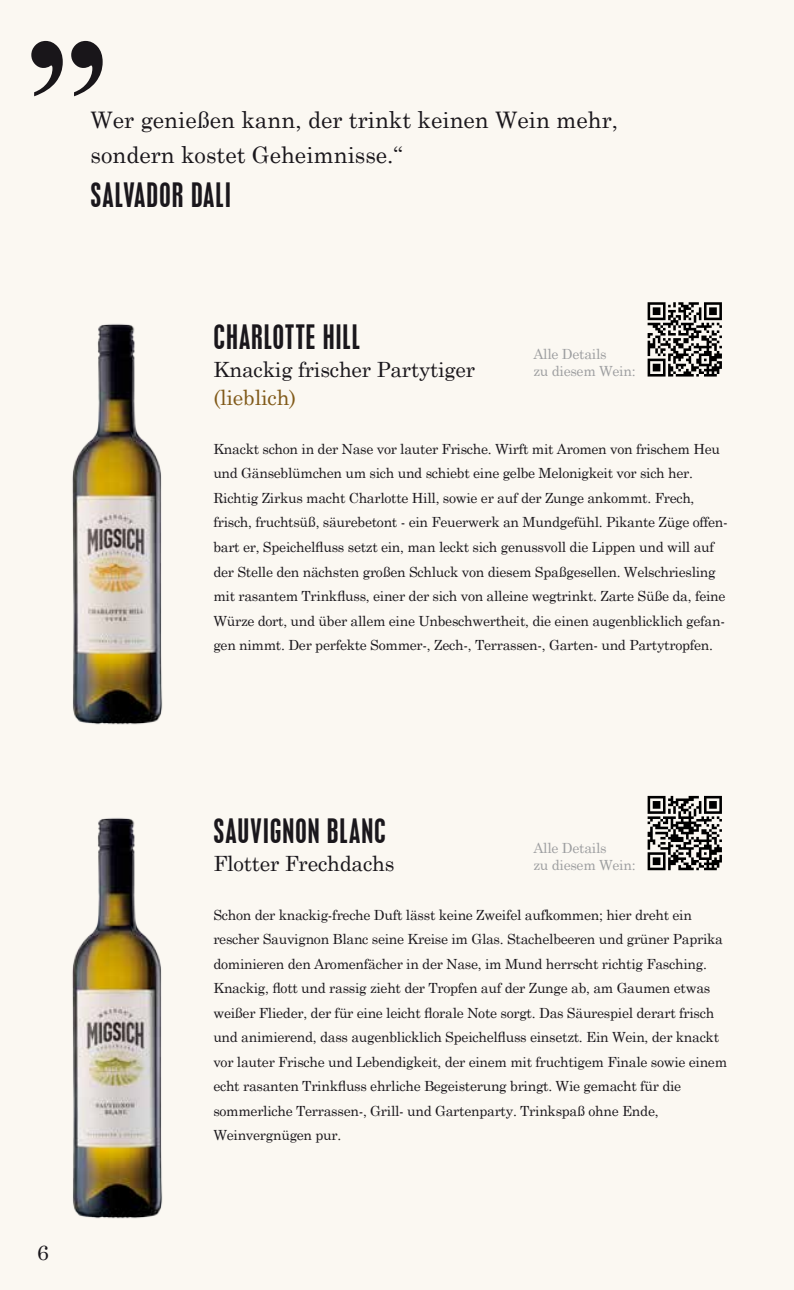
<style>
.page{position:relative;width:794px;height:1290px;background:#fbf8f2}
.page>*{position:absolute;margin:0;border:0;box-sizing:border-box;transform-origin:0 0}
.t1{font:condensed 29.75px "Placard";letter-spacing:.04em;color:#1a171c}
.t2{font:22.75px/35px "Century Schoolbook";color:#1a171c}
.t3{font:21px "Century Schoolbook";letter-spacing:-.01em;color:#1a171c}
.t4{font:21px "Century Schoolbook";letter-spacing:-.01em;color:#815a19}
.t5{font:14px/24.5px "Century Schoolbook";letter-spacing:-.02em;color:#1a171c}
.t6{font:14px/17.5px "Century Schoolbook";letter-spacing:-.02em;color:#9d9ea0}
</style>
<div class="page">
<img style="left:72px;top:818px;width:91px;height:401px">
<img style="left:72px;top:324px;width:91px;height:401px">
<svg style="left:31px;top:41px;width:72px;height:55px"></svg>
<svg style="left:647px;top:302px;width:75px;height:74px"></svg>
<svg style="left:647px;top:796px;width:75px;height:74px"></svg>
<h2 class="t2" style="left:91px;top:101px;width:529px">Wer genießen kann, der trinkt keinen Wein mehr, sondern kostet Geheimnisse.“</h2>
<h1 class="t1" style="left:91px;top:177px;width:142px">SALVADOR DALI</h1>
<h1 class="t1" style="left:213px;top:319px;width:148px">CHARLOTTE HILL</h1>
<h3 class="t3" style="left:213px;top:352px;width:263px">Knackig frischer Partytiger</h3>
<h3 class="t4" style="left:213px;top:380px;width:84px">(lieblich)</h3>
<p class="t5" style="left:213px;top:435px;width:516px">Knackt schon in der Nase vor lauter Frische. Wirft mit Aromen von frischem Heu und Gänseblümchen um sich und schiebt eine gelbe Melonigkeit vor sich her.<br>Richtig Zirkus macht Charlotte Hill, sowie er auf der Zunge ankommt. Frech, frisch, fruchtsüß, säurebetont - ein Feuerwerk an Mundgefühl. Pikante Züge offen&shy;bart er, Speichelfluss setzt ein, man leckt sich genussvoll die Lippen und will auf der Stelle den nächsten großen Schluck von diesem Spaßgesellen. Welschriesling mit rasantem Trinkfluss, einer der sich von alleine wegtrinkt. Zarte Süße da, feine Würze dort, und über allem eine Unbeschwertheit, die einen augenblicklich gefan&shy;gen nimmt. Der perfekte Sommer-, Zech-, Terrassen-, Garten- und Partytropfen.</p>
<p class="t6" style="left:533px;top:344px;width:104px">Alle Details<br>zu diesem Wein:</p>
<h3 class="t3" style="left:37px;top:1234px;width:13px">6</h3>
<h1 class="t1" style="left:213px;top:812px;width:174px">SAUVIGNON BLANC</h1>
<h3 class="t3" style="left:213px;top:845px;width:183px">Flotter Frechdachs</h3>
<p class="t5" style="left:213px;top:901px;width:515px">Schon der knackig-freche Duft lässt keine Zweifel aufkommen; hier dreht ein rescher Sauvignon Blanc seine Kreise im Glas. Stachelbeeren und grüner Paprika dominieren den Aromenfächer in der Nase, im Mund herrscht richtig Fasching.<br>Knackig, flott und rassig zieht der Tropfen auf der Zunge ab, am Gaumen etwas weißer Flieder, der für eine leicht florale Note sorgt. Das Säurespiel derart frisch und animierend, dass augenblicklich Speichelfluss einsetzt. Ein Wein, der knackt vor lauter Frische und Lebendigkeit, der einem mit fruchtigem Finale sowie einem echt rasanten Trinkfluss ehrliche Begeisterung bringt. Wie gemacht für die sommerliche Terrassen-, Grill- und Gartenparty. Trinkspaß ohne Ende, Weinvergnügen pur.</p>
<p class="t6" style="left:533px;top:837px;width:104px">Alle Details<br>zu diesem Wein:</p>
</div>
